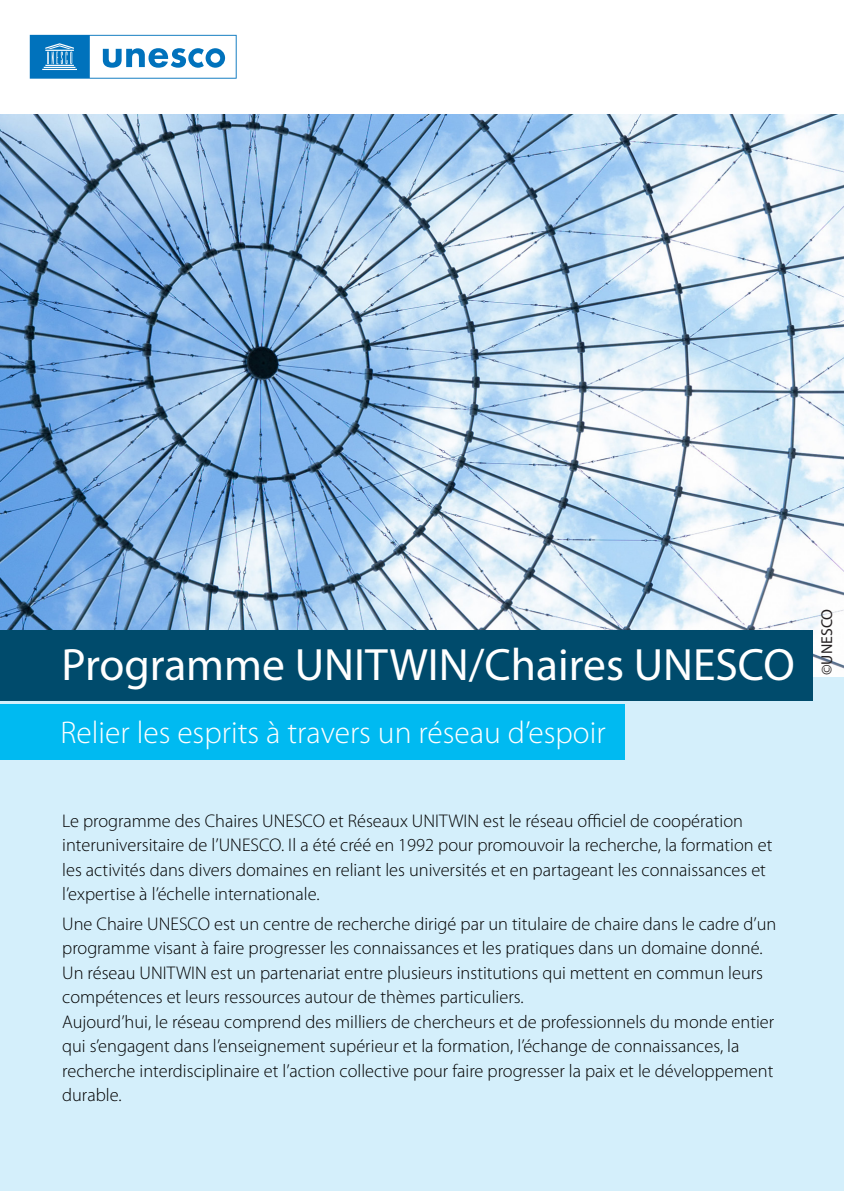
<style>
.page{position:relative;width:844px;height:1191px;background:#fff}
.page>*{position:absolute;margin:0;border:0;box-sizing:border-box;transform-origin:0 0}
.t1{font:45.5px "Myriad Pro";color:#fff}
.t2{font:300 31.5px "Myriad Pro";color:#fff}
.t3{font:300 18.38px/24.5px "Myriad Pro";color:#000}
.t4{font:15.75px "Myriad Pro";color:#231f20}
</style>
<div class="page">
<div style="left:0;top:676px;width:843px;height:515px;background:#d4effb"></div>
<img style="left:0;top:114px;width:843px;height:562px">
<svg style="left:30px;top:35px;width:206px;height:44px"></svg>
<div style="left:0;top:630px;width:812px;height:71px;background:#004b6c"></div>
<div style="left:0;top:704px;width:624px;height:55px;background:#00baf1"></div>
<p class="t1" style="left:62px;top:636px;width:734px">Programme UNITWIN/Chaires UNESCO</p>
<p class="t2" style="left:61px;top:715px;width:546px">Relier les esprits à travers un réseau d’espoir</p>
<p class="t3" style="left:62px;top:808px;width:711px">Le programme des Chaires UNESCO et Réseaux UNITWIN est le réseau officiel de coopération interuniversitaire de l’UNESCO. Il a été créé en 1992 pour promouvoir la recherche, la formation et les activités dans divers domaines en reliant les universités et en partageant les connaissances et l’expertise à l’échelle internationale.</p>
<p class="t3" style="left:62px;top:911px;width:715px">Une Chaire UNESCO est un centre de recherche dirigé par un titulaire de chaire dans le cadre d’un programme visant à faire progresser les connaissances et les pratiques dans un domaine donné.<br>Un réseau UNITWIN est un partenariat entre plusieurs institutions qui mettent en commun leurs compétences et leurs ressources autour de thèmes particuliers.<br>Aujourd’hui, le réseau comprend des milliers de chercheurs et de professionnels du monde entier qui s’engagent dans l’enseignement supérieur et la formation, l’échange de connaissances, la recherche interdisciplinaire et l’action collective pour faire progresser la paix et le développement durable.</p>
<p class="t4" style="left:817px;top:675px;width:68px;rotate:-90deg">©UNESCO</p>
</div>
